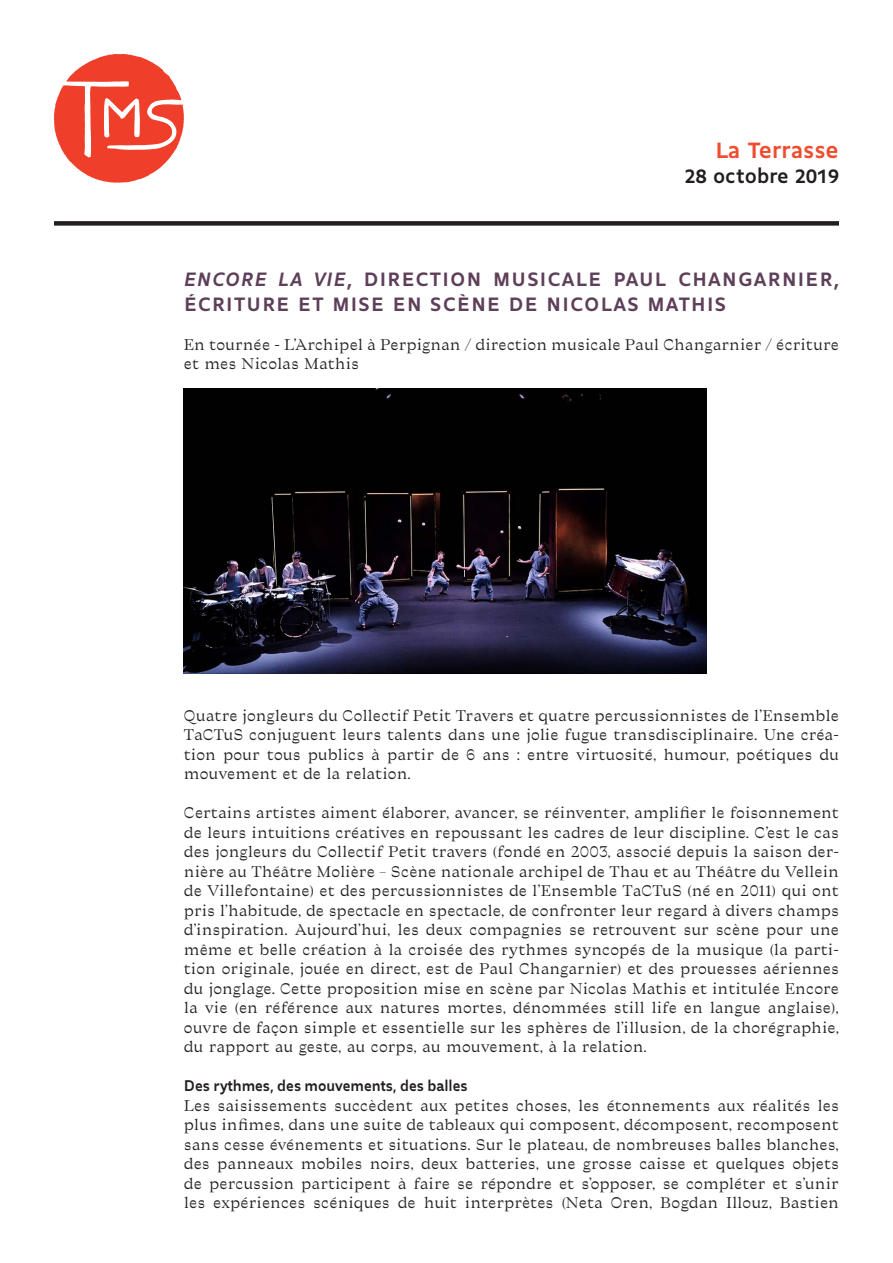
<style>
.page{position:relative;width:893px;height:1263px;background:#fff}
.page>*{position:absolute;margin:0;border:0;box-sizing:border-box;transform-origin:0 0}
.t1{font:700 24px "Gemeli";color:#ef4d2f}
.t2{font:700 21px/25.2px "Gemeli";letter-spacing:.06em;color:#5e3f59}
.t3{font:700 21px "Gemeli";color:#231f20}
.t4{font:15px/19.5px "Traulha Regulara";color:#231f20;text-align:justify}
.t5{font:15px "Traulha Lineara";color:#231f20}
.s1{font-style:italic}
</style>
<div class="page">
<div style="left:54px;top:221px;width:785px;height:5px;background:#231f20"></div>
<svg style="left:54px;top:54px;width:130px;height:129px"></svg>
<img style="left:184px;top:388px;width:523px;height:286px">
<p class="t1" style="left:715px;top:133px;width:125px">La Terrasse</p>
<p class="t3" style="left:685px;top:161px;width:156px">28 octobre 2019</p>
<p class="t2" style="left:184px;top:265px;width:657px"><span class="s1">ENCORE LA VIE</span>, DIRECTION MUSICALE PAUL CHANGARNIER,<br>ÉCRITURE ET MISE EN SCÈNE DE NICOLAS MATHIS</p>
<p class="t4" style="left:184px;top:335px;width:656px">En tournée - L’Archipel à Perpignan / direction musicale Paul Changarnier / écriture et mes Nicolas Mathis</p>
<p class="t4" style="left:184px;top:706px;width:657px">Quatre jongleurs du Collectif Petit Travers et quatre percussionnistes de l’Ensemble TaCTuS conjuguent leurs talents dans une jolie fugue transdisciplinaire. Une créa&shy;tion pour tous publics à partir de 6 ans : entre virtuosité, humour, poétiques du mouvement et de la relation.</p>
<p class="t4" style="left:184px;top:803px;width:657px">Certains artistes aiment élaborer, avancer, se réinventer, amplifier le foisonnement de leurs intuitions créatives en repoussant les cadres de leur discipline. C’est le cas des jongleurs du Collectif Petit travers (fondé en 2003, associé depuis la saison der&shy;nière au Théâtre Molière – Scène nationale archipel de Thau et au Théâtre du Vellein de Villefontaine) et des percussionnistes de l’Ensemble TaCTuS (né en 2011) qui ont pris l’habitude, de spectacle en spectacle, de confronter leur regard à divers champs d’inspiration. Aujourd’hui, les deux compagnies se retrouvent sur scène pour une même et belle création à la croisée des rythmes syncopés de la musique (la parti&shy;tion originale, jouée en direct, est de Paul Changarnier) et des prouesses aériennes du jonglage. Cette proposition mise en scène par Nicolas Mathis et intitulée Encore la vie (en référence aux natures mortes, dénommées still life en langue anglaise), ouvre de façon simple et essentielle sur les sphères de l’illusion, de la chorégraphie, du rapport au geste, au corps, au mouvement, à la relation.</p>
<p class="t5" style="left:184px;top:1077px;width:285px">Des rythmes, des mouvements, des balles</p>
<p class="t4" style="left:184px;top:1096px;width:657px">Les saisissements succèdent aux petites choses, les étonnements aux réalités les plus infimes, dans une suite de tableaux qui composent, décomposent, recomposent sans cesse événements et situations. Sur le plateau, de nombreuses balles blanches, des panneaux mobiles noirs, deux batteries, une grosse caisse et quelques objets de percussion participent à faire se répondre et s’opposer, se compléter et s’unir les expériences scéniques de huit interprètes (Neta Oren, Bogdan Illouz, Bastien</p>
</div>
